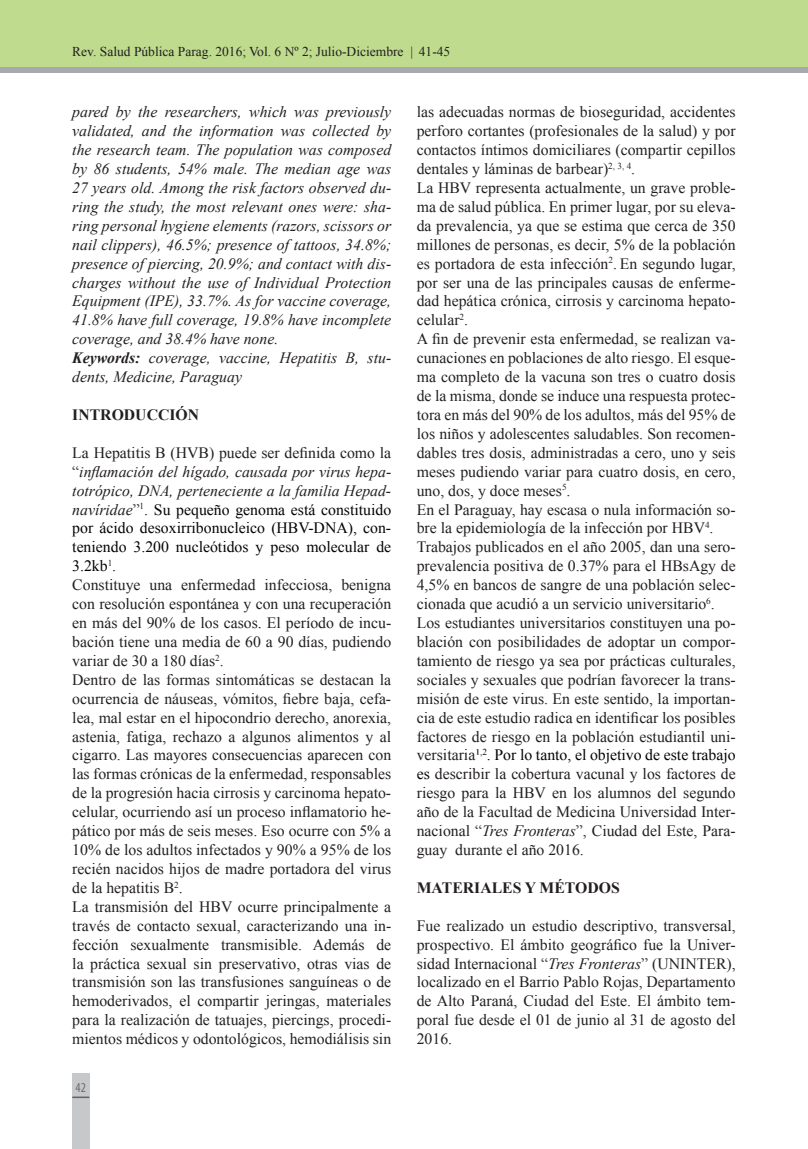
<style>
.page{position:relative;width:808px;height:1149px;background:#fff}
.page>*{position:absolute;margin:0;border:0;box-sizing:border-box;transform-origin:0 0}
.t1{font:15.75px/18.9px "Times New Roman";color:#231f20}
.t2{font:italic 15.75px/18.9px "Times New Roman";color:#231f20}
.t3{font:700 15.75px "Times New Roman";color:#231f20}
.t4{font:13.5px "Times New Roman";color:#231f20}
.t5{font:condensed 13.5px "Myriad Pro";color:#6c6d70}
.s1{font-weight:700}
.s2{font-style:italic}
.s3{color:#040503}
</style>
<div class="page">
<div style="left:72px;top:1073px;width:17px;height:75px;background:#c7c8ca"></div>
<div style="left:0;top:0;width:808px;height:72px;background:#bedb8e"></div>
<div style="left:0;top:67px;width:808px;height:5px;background:#a8a9ad"></div>
<svg style="left:72px;top:1096px;width:17px;height:1px"></svg>
<p class="t4" style="left:72px;top:42px;width:380px">Rev. Salud Pública Parag. 2016; Vol. 6 Nº 2; Julio-Diciembre | 41-45</p>
<p class="t2" style="left:72px;top:102px;width:320px">pared by the researchers, which was previously validated, and the information was collected by the research team. The population was composed by 86 students, 54% male. The median age was 27 years old. Among the risk factors observed du&shy;ring the study, the most relevant ones were: sha&shy;ring personal hygiene elements (razors, scissors or nail clippers), 46.5%; presence of tattoos, 34.8%; presence of piercing, 20.9%; and contact with dis&shy;charges without the use of Individual Protection Equipment (IPE), 33.7%. As for vaccine coverage, 41.8% have full coverage, 19.8% have incomplete coverage, and 38.4% have none.<br><span class="s1">Keywords:</span> coverage, vaccine, Hepatitis B, stu&shy;dents, Medicine, Paraguay</p>
<p class="t3" style="left:72px;top:403px;width:128px">INTRODUCCIÓN</p>
<p class="t1" style="left:72px;top:442px;width:320px">La Hepatitis B (HVB) puede ser definida como la “<span class="s2">inflamación del hígado, causada por virus hepa&shy;totrópico, DNA, perteneciente a la familia Hepad&shy;navíridae</span>”<sup>1</sup>. <span class="s3">Su pequeño genoma está constituido por ácido desoxirribonucleico (HBV-DNA), con&shy;teniendo 3.200 nucleótidos y peso molecular de 3.2kb</span><sup>1</sup>.<br>Constituye una enfermedad infecciosa, benigna con resolución espontánea y con una recuperación en más del 90% de los casos<span class="s3">.</span> El período de incu&shy;bación tiene una media de 60 a 90 días, pudiendo variar de 30 a 180 días<sup>2</sup>.<br>Dentro de las formas sintomáticas se destacan la ocurrencia de náuseas, vómitos, fiebre baja, cefa&shy;lea, mal estar en el hipocondrio derecho, anorexia, astenia, fatiga, rechazo a algunos alimentos y al cigarro. Las mayores consecuencias aparecen con las formas crónicas de la enfermedad, responsables de la progresión hacia cirrosis y carcinoma hepato&shy;celular, ocurriendo así un proceso inflamatorio he&shy;pático por más de seis meses. Eso ocurre con 5% a 10% de los adultos infectados y 90% a 95% de los recién nacidos hijos de madre portadora del virus de la hepatitis B<sup>2</sup>.<br>La transmisión del HBV ocurre principalmente a través de contacto sexual, caracterizando una in&shy;fección sexualmente transmisible. Además de la práctica sexual sin preservativo, otras vias de transmisión son las transfusiones sanguíneas o de hemoderivados, el compartir jeringas, materiales para la realización de tatuajes, piercings, procedi&shy;mientos médicos y odontológicos, hemodiálisis sin</p>
<p class="t5" style="left:76px;top:1079px;width:12px">42</p>
<p class="t1" style="left:417px;top:102px;width:320px">las adecuadas normas de bioseguridad, accidentes perforo cortantes (profesionales de la salud) y por contactos íntimos domiciliares (compartir cepillos dentales y láminas de barbear)<sup>2,</sup> <sup>3,</sup> <sup>4</sup>.<br>La HBV representa actualmente, un grave proble&shy;ma de salud pública. En primer lugar, por su eleva&shy;da prevalencia, ya que se estima que cerca de 350 millones de personas, es decir, 5% de la población es portadora de esta infección<sup>2</sup>. En segundo lugar, por ser una de las principales causas de enferme&shy;dad hepática crónica, cirrosis y carcinoma hepato&shy;celular<sup>2</sup>.<br>A fin de prevenir esta enfermedad, se realizan va&shy;cunaciones en poblaciones de alto riesgo. El esque&shy;ma completo de la vacuna son tres o cuatro dosis de la misma, donde se induce una respuesta protec&shy;tora en más del 90% de los adultos, más del 95% de los niños y adolescentes saludables. Son recomen&shy;dables tres dosis, administradas a cero, uno y seis meses pudiendo variar para cuatro dosis, en cero, uno, dos, y doce meses<sup>5</sup>.<br>En el Paraguay, hay escasa o nula información so&shy;bre la epidemiología de la infección por HBV<sup>4</sup>.<br>Trabajos publicados en el año 2005, dan una sero&shy;prevalencia positiva de 0.37% para el HBsAgy de 4,5% en bancos de sangre de una población selec&shy;cionada que acudió a un servicio universitario<sup>6</sup>.<br>Los estudiantes universitarios constituyen una po&shy;blación con posibilidades de adoptar un compor&shy;tamiento de riesgo ya sea por prácticas culturales, sociales y sexuales que podrían favorecer la trans&shy;misión de este virus. En este sentido, la importan&shy;cia de este estudio radica en identificar los posibles factores de riesgo en la población estudiantil uni&shy;versitaria<span class="s3">¹</span><sup>,2</sup><span class="s3">. Por lo tanto, el objetivo de este trabajo es</span> describir la cobertura vacunal y los factores de riesgo para la HBV en los alumnos del segundo año de la Facultad de Medicina Universidad Inter&shy;nacional “<span class="s2">Tres Fronteras</span>”, Ciudad del Este, Para&shy;guay durante el año 2016.</p>
<p class="t3" style="left:417px;top:876px;width:205px">MATERIALES Y MÉTODOS</p>
<p class="t1" style="left:417px;top:915px;width:320px;text-align:justify">Fue realizado un estudio descriptivo, transversal, prospectivo. El ámbito geográfico fue la Univer&shy;sidad Internacional “<span class="s2">Tres Fronteras</span>” (UNINTER), localizado en el Barrio Pablo Rojas, Departamento de Alto Paraná, Ciudad del Este. El ámbito tem&shy;poral fue desde el 01 de junio al 31 de agosto del 2016.</p>
</div>
